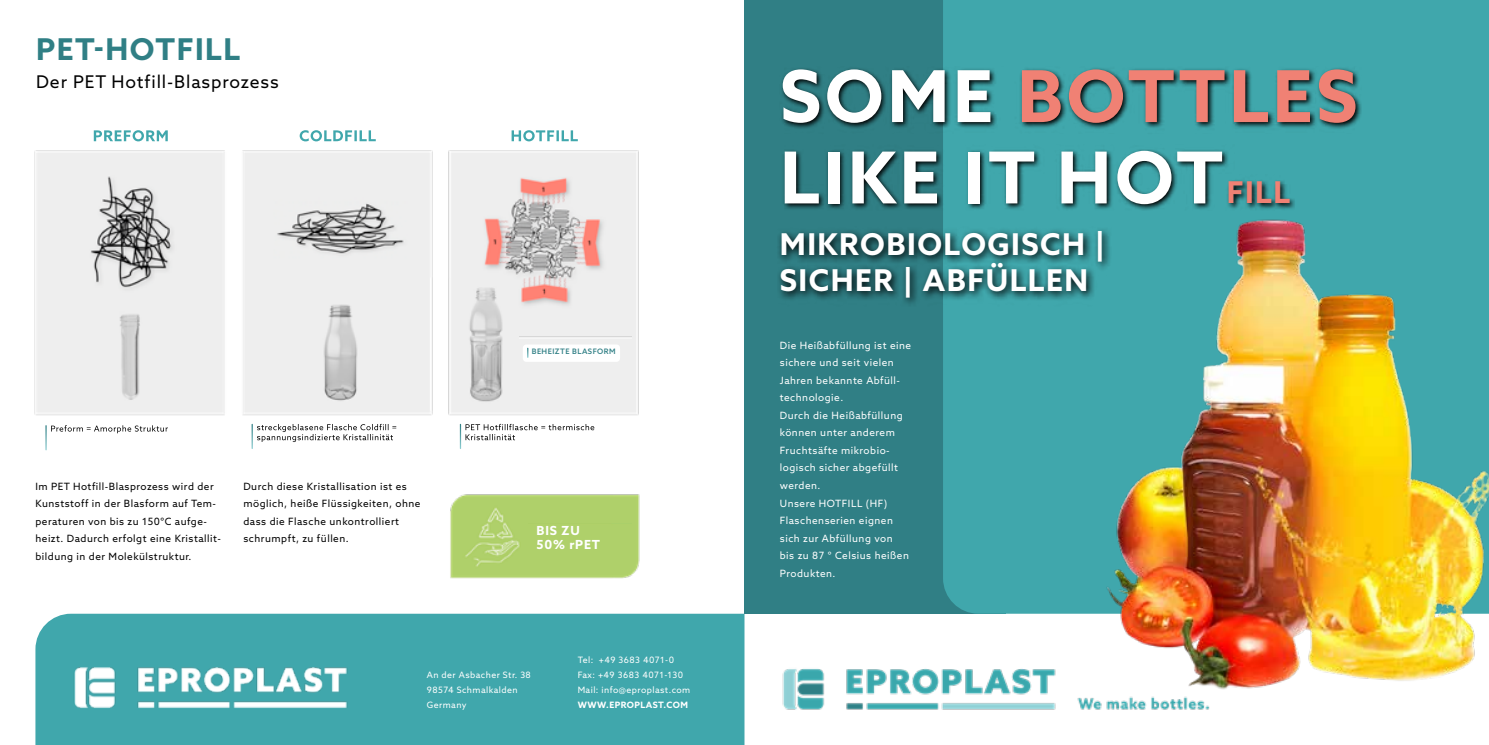
<style>
.page{position:relative;width:1489px;height:745px;background:#fff}
.page>*{position:absolute;margin:0;border:0;box-sizing:border-box;transform-origin:0 0}
.t1{font:700 71.5px/81.2px "Azo Sans";letter-spacing:.05em;color:#fff}
.t2{font:700 30px/36px "Azo Sans";letter-spacing:.05em;color:#fff}
.t3{font:700 30px "Azo Sans";letter-spacing:.05em;color:#307f85}
.t4{font:700 30px "Azo Sans";color:#f08174}
.t5{font:17.5px "Azo Sans";letter-spacing:.05em;color:#000}
.t6{font:700 12.5px/13.8px "Azo Sans";letter-spacing:.06em;color:#fff}
.t7{font:10px/17.5px "Azo Sans";letter-spacing:.05em;color:#000}
.t8{font:10px/17.5px "Azo Sans";letter-spacing:.05em;color:#fff}
.t9{font:8.75px/15px "Azo Sans";letter-spacing:.05em;color:#fff}
.t10{font:700 8.75px "Azo Sans";letter-spacing:.05em;color:#fff}
.t11{font:500 7.5px "Azo Sans";letter-spacing:.06em;color:#307f85}
.s1{color:#f08174}
</style>
<div class="page">
<div style="left:744px;top:0;width:261px;height:613px;background:#307f85"></div>
<div style="left:943px;top:0;width:545px;height:613px;background:#40a7ac"></div>
<img style="left:744px;top:628px;width:466px;height:116px">
<svg style="left:778px;top:226px;width:325px;height:81px"></svg>
<div style="left:43px;top:613px;width:701px;height:131px;background:#40a7ac"></div>
<img style="left:35px;top:627px;width:350px;height:117px">
<img style="left:1103px;top:197px;width:385px;height:503px">
<svg style="left:781px;top:66px;width:580px;height:145px"></svg>
<img style="left:450px;top:494px;width:190px;height:85px">
<svg style="left:94px;top:130px;width:74px;height:11px"></svg>
<svg style="left:300px;top:130px;width:76px;height:11px"></svg>
<svg style="left:511px;top:130px;width:67px;height:11px"></svg>
<svg style="left:51px;top:425px;width:117px;height:8px"></svg>
<svg style="left:257px;top:423px;width:139px;height:19px"></svg>
<svg style="left:460px;top:423px;width:134px;height:25px"></svg>
<img style="left:34px;top:150px;width:605px;height:266px">
<div style="left:519px;top:330px;width:112px;height:52px;background:#eee"></div>
<div style="left:523px;top:344px;width:97px;height:17px;background:#fff;border-radius:4px"></div>
<div style="left:529px;top:523px;width:102px;height:28px;background:#afd06a"></div>
<h2 class="t3" style="left:36px;top:30px;width:205px">PET-HOTFILL</h2>
<h3 class="t5" style="left:36px;top:70px;width:244px">Der PET Hotfill-Blasprozess</h3>
<h1 class="t1" style="left:780px;top:54px;width:579px">SOME <span class="s1">BOTTLES<br></span>LIKE IT HOT</h1>
<h2 class="t4" style="left:1226px;top:173px;width:65px">FILL</h2>
<p class="t11" style="left:531px;top:346px;width:85px">BEHEIZTE BLASFORM</p>
<p class="t7" style="left:35px;top:477px;width:187px">Im PET Hotfill-Blasprozess wird der Kunststoff in der Blasform auf Tem&shy;peraturen von bis zu 150°C aufge&shy;heizt. Dadurch erfolgt eine Kristallit&shy;bildung in der Molekülstruktur.</p>
<p class="t7" style="left:243px;top:477px;width:179px">Durch diese Kristallisation ist es möglich, heiße Flüssigkeiten, ohne dass die Flasche unkontrolliert schrumpft, zu füllen.</p>
<p class="t6" style="left:536px;top:523px;width:65px">BIS ZU<br>50% rPET</p>
<p class="t9" style="left:427px;top:666px;width:106px">An der Asbacher Str. 38<br>98574 Schmalkalden<br>Germany</p>
<p class="t9" style="left:577px;top:651px;width:114px">Tel: +49 3683 4071-0<br>Fax: +49 3683 4071-130<br>Mail: info@eproplast.com</p>
<p class="t10" style="left:577px;top:698px;width:112px">WWW.EPROPLAST.COM</p>
<h2 class="t2" style="left:779px;top:225px;width:326px">MIKROBIOLOGISCH |<br>SICHER | ABFÜLLEN</h2>
<p class="t8" style="left:779px;top:336px;width:133px">Die Heißabfüllung ist eine sichere und seit vielen<br>Jahren bekannte Abfüll&shy;technologie.<br>Durch die Heißabfüllung können unter anderem<br>Fruchtsäfte mikrobio&shy;logisch sicher abgefüllt werden.<br>Unsere HOTFILL (HF)<br>Flaschenserien eignen sich zur Abfüllung von<br>bis zu 87 ° Celsius heißen<br>Produkten.</p>
</div>
